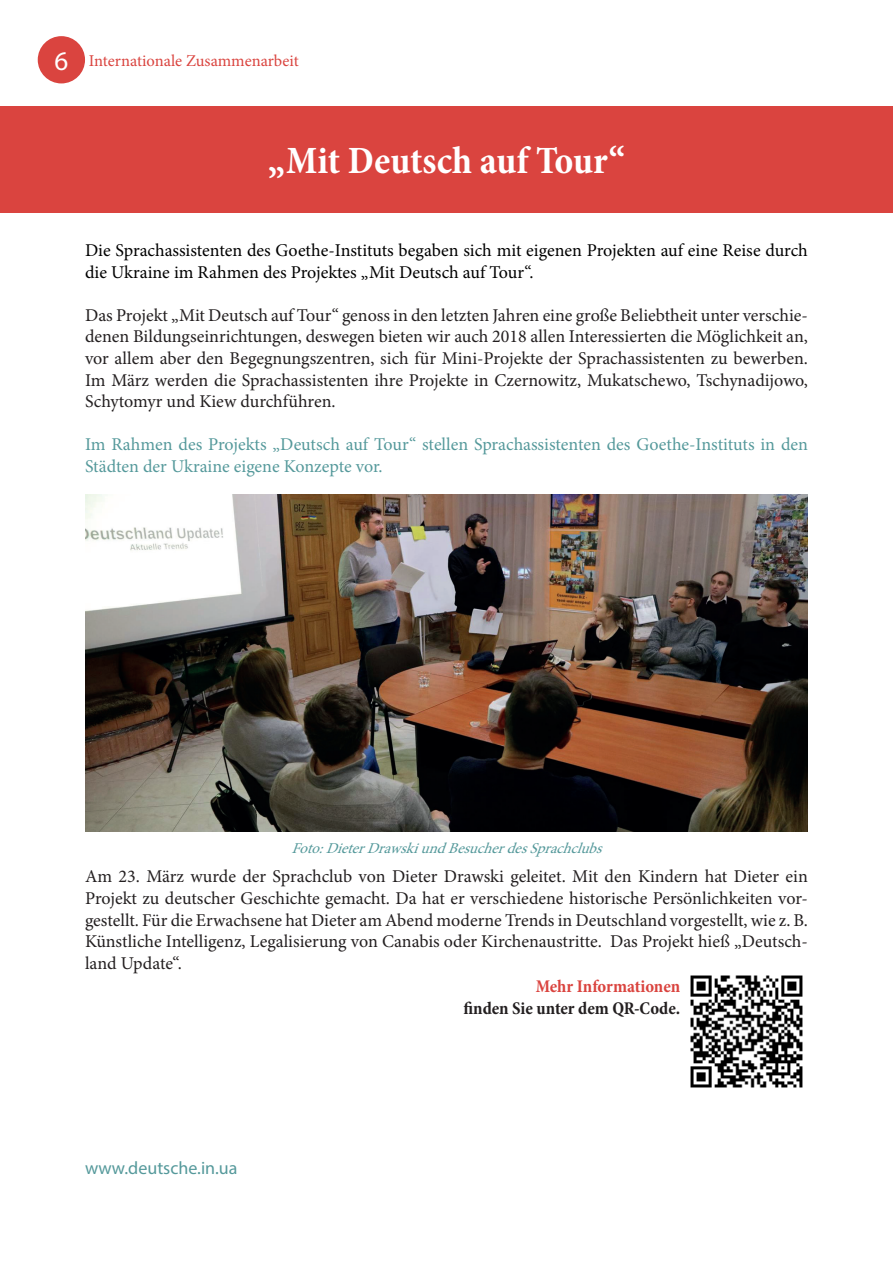
<style>
.page{position:relative;width:893px;height:1263px;background:#fff}
.page>*{position:absolute;margin:0;border:0;box-sizing:border-box;transform-origin:0 0}
.t1{font:700 condensed 39px "Minion Pro";color:#fff}
.t2{font:27px "Myriad Pro";color:#fff}
.t3{font:18px/21.6px "Minion Pro";letter-spacing:-.005em;color:#231f20;text-align:justify}
.t4{font:18px/21.6px "Minion Pro";color:#000}
.t5{font:18px/21.6px "Minion Pro";color:#55999b}
.t6{font:700 condensed 18px "Minion Pro";color:#231f20}
.t7{font:18px "Myriad Pro";color:#55999b}
.t8{font:700 condensed 18px "Minion Pro";letter-spacing:-.005em;color:#da443f}
.t9{font:16.5px "Minion Pro";letter-spacing:-.005em;color:#da443f}
.t10{font:italic 15px "Minion Pro";color:#55999b}
</style>
<div class="page">
<div style="left:38px;top:36px;width:47px;height:47px;background:#da443f;border-radius:50%"></div>
<div style="left:0;top:106px;width:893px;height:107px;background:#da443f"></div>
<img style="left:690px;top:975px;width:113px;height:113px">
<img style="left:85px;top:495px;width:723px;height:336px">
<p class="t2" style="left:54px;top:44px;width:15px">6</p>
<p class="t9" style="left:89px;top:49px;width:211px">Internationale Zusammenarbeit</p>
<p class="t1" style="left:268px;top:134px;width:359px">„Mit Deutsch auf Tour“</p>
<p class="t4" style="left:85px;top:240px;width:724px">Die Sprachassistenten des Goethe-Instituts begaben sich mit eigenen Projekten auf eine Reise durch die Ukraine im Rahmen des Projektes „Mit Deutsch auf Tour“.</p>
<p class="t3" style="left:85px;top:304px;width:724px">Das Projekt „Mit Deutsch auf Tour“ genoss in den letzten Jahren eine große Beliebtheit unter verschie&shy;denen Bildungseinrichtungen, deswegen bieten wir auch 2018 allen Interessierten die Möglichkeit an, vor allem aber den Begegnungszentren, sich für Mini-Projekte der Sprachassistenten zu bewerben.<br>Im März werden die Sprachassistenten ihre Projekte in Czernowitz, Mukatschewo, Tschynadijowo, Schytomyr und Kiew durchführen.</p>
<p class="t5" style="left:85px;top:434px;width:724px">Im Rahmen des Projekts „Deutsch auf Tour“ stellen Sprachassistenten des Goethe-Instituts in den<br>Städten der Ukraine eigene Konzepte vor.</p>
<p class="t10" style="left:292px;top:838px;width:319px">Foto:DieterDrawskiundBesucherdesSprachclubs</p>
<p class="t3" style="left:85px;top:866px;width:724px">Am 23. März wurde der Sprachclub von Dieter Drawski geleitet. Mit den Kindern hat Dieter ein Projekt zu deutscher Geschichte gemacht. Da hat er verschiedene historische Persönlichkeiten vor&shy;gestellt. Für die Erwachsene hat Dieter am Abend moderne Trends in Deutschland vorgestellt, wie z. B.<br>Künstliche Intelligenz, Legalisierung von Canabis oder Kirchenaustritte. Das Projekt hieß „Deutsch&shy;land Update“.</p>
<p class="t8" style="left:536px;top:974px;width:146px">Mehr Informationen</p>
<p class="t6" style="left:463px;top:996px;width:218px">finden Sie unter dem QR-Code.</p>
<p class="t7" style="left:85px;top:1157px;width:154px">www.deutsche.in.ua</p>
</div>
